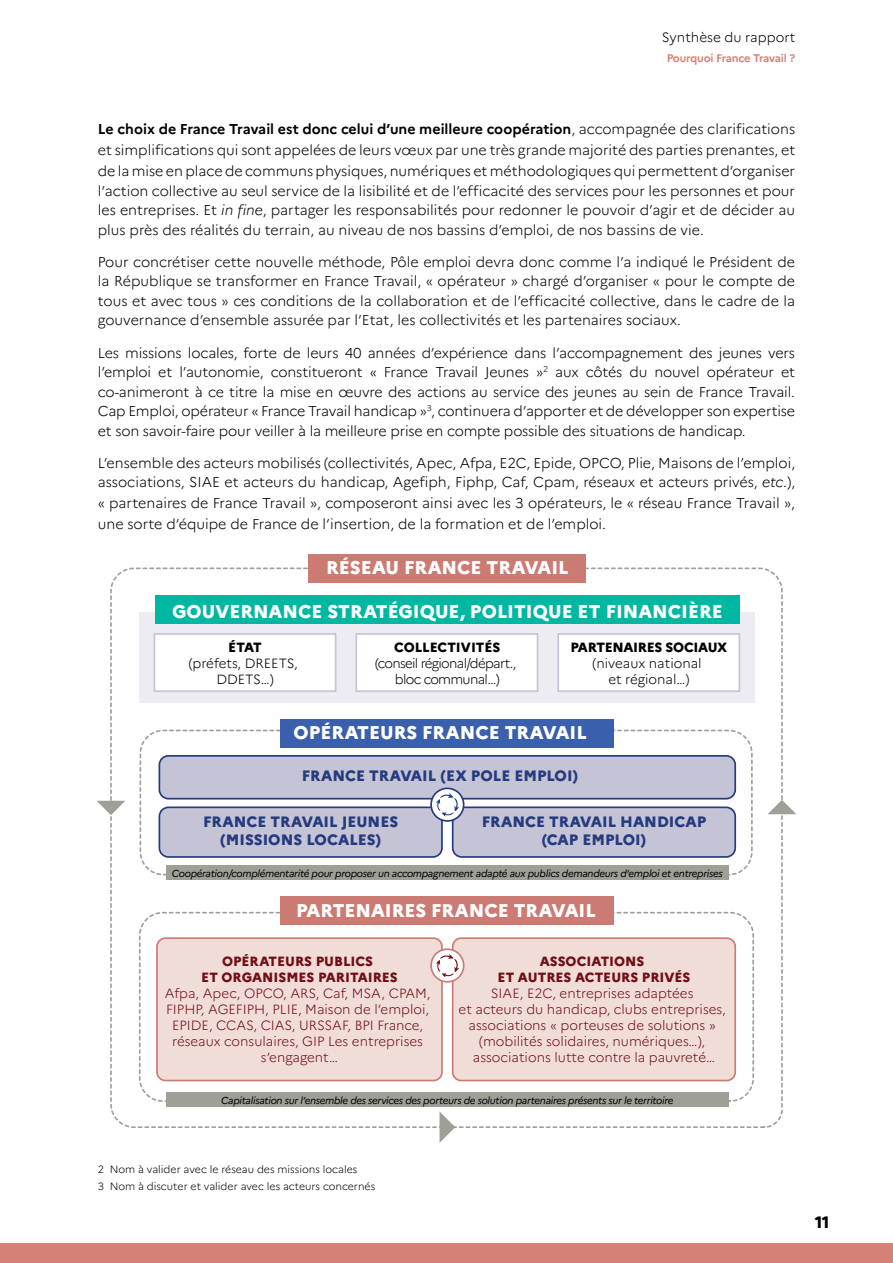
<style>
.page{position:relative;width:893px;height:1263px;background:#fff}
.page>*{position:absolute;margin:0;border:0;box-sizing:border-box;transform-origin:0 0}
.t1{font:800 18.45px "Marianne";color:#fff}
.t2{font:800 16.5px "Marianne";color:#000}
.t3{font:800 15px/18px "Marianne";color:#243b7d;text-align:center}
.t4{font:300 14.25px/19.5px "Marianne";color:#000;text-align:justify}
.t5{font:300 13.5px "Marianne";color:#000}
.t6{font:300 13.35px/16px "Marianne";color:#710f18;text-align:center}
.t7{font:800 13.35px/16px "Marianne";color:#710f18;text-align:center}
.t8{font:300 13.35px/16px "Marianne";letter-spacing:-.005em;color:#000;text-align:center}
.t9{font:300 13.35px/16px "Marianne";letter-spacing:-.05em;color:#000;text-align:center}
.t10{font:800 13.35px "Marianne";letter-spacing:-.02em;color:#000}
.t11{font:800 13.35px "Marianne";color:#000}
.t12{font:700 11.1px "Marianne";letter-spacing:-.025em;color:#d58178}
.t13{font:300 10.5px/17px "Marianne";color:#000}
.t14{font:italic 10.05px "Marianne";letter-spacing:-.03em;color:#000}
.s1{font-weight:700}
.s2{font-style:italic}
</style>
<div class="page">
<div style="left:0;top:1243px;width:893px;height:20px;background:#d58178"></div>
<svg style="left:109px;top:567px;width:675px;height:562px"></svg>
<div style="left:157px;top:938px;width:285px;height:142px;background:#f0ddd7;border-radius:8px"></div>
<div style="left:156px;top:937px;width:287px;height:144px;border:2px solid #cc7b73;border-radius:8px"></div>
<div style="left:309px;top:554px;width:277px;height:29px;background:#cc7b73"></div>
<div style="left:155px;top:595px;width:584px;height:29px;background:#00b8a2"></div>
<div style="left:280px;top:719px;width:334px;height:28px;background:#3a5fac"></div>
<div style="left:453px;top:807px;width:282px;height:50px;background:#c5c4d7;border-radius:9px"></div>
<div style="left:452px;top:806px;width:284px;height:52px;border:2px solid #243b7d;border-radius:9px"></div>
<div style="left:159px;top:807px;width:283px;height:50px;background:#c5c4d7;border-radius:9px"></div>
<div style="left:159px;top:806px;width:284px;height:52px;border:2px solid #243b7d;border-radius:9px"></div>
<div style="left:166px;top:866px;width:562px;height:14px;background:#9e9f96"></div>
<svg style="left:427px;top:784px;width:41px;height:38px"></svg>
<div style="left:280px;top:896px;width:334px;height:29px;background:#cc7b73"></div>
<div style="left:453px;top:938px;width:282px;height:142px;background:#f0ddd7;border-radius:8px"></div>
<div style="left:452px;top:937px;width:284px;height:144px;border:2px solid #cc7b73;border-radius:8px"></div>
<div style="left:558px;top:634px;width:181px;height:57px;background:#fff"></div>
<div style="left:557px;top:633px;width:183px;height:59px;border:2px solid #c5c4d7"></div>
<div style="left:154px;top:634px;width:182px;height:57px;background:#fff"></div>
<div style="left:154px;top:633px;width:182px;height:59px;border:2px solid #c5c4d7"></div>
<div style="left:356px;top:634px;width:181px;height:57px;background:#fff"></div>
<div style="left:355px;top:633px;width:183px;height:59px;border:2px solid #c5c4d7"></div>
<div style="left:166px;top:1092px;width:562px;height:14px;background:#9e9f96"></div>
<svg style="left:440px;top:1111px;width:15px;height:31px"></svg>
<svg style="left:767px;top:800px;width:29px;height:14px"></svg>
<svg style="left:97px;top:801px;width:28px;height:14px"></svg>
<svg style="left:430px;top:945px;width:35px;height:38px"></svg>
<p class="t5" style="left:662px;top:27px;width:135px">Synthèse du rapport</p>
<p class="t12" style="left:667px;top:50px;width:130px">Pourquoi France Travail ?</p>
<p class="t4" style="left:98px;top:117px;width:699px;line-height:21px"><span class="s1">Le choix de France Travail est donc celui d’une meilleure coopération</span>, accompagnée des clarifications et simplifications qui sont appelées de leurs vœux par une très grande majorité des parties prenantes, et de la mise en place de communs physiques, numériques et méthodologiques qui permettent d’organiser</p>
<p class="t4" style="left:98px;top:180px;width:699px">l’action collective au seul service de la lisibilité et de l’efficacité des services pour les personnes et pour les entreprises. Et <span class="s2">in fine</span>, partager les responsabilités pour redonner le pouvoir d’agir et de décider au plus près des réalités du terrain, au niveau de nos bassins d’emploi, de nos bassins de vie.</p>
<p class="t4" style="left:98px;top:251px;width:699px">Pour concrétiser cette nouvelle méthode, Pôle emploi devra donc comme l’a indiqué le Président de la République se transformer en France Travail, « opérateur » chargé d’organiser « pour le compte de tous et avec tous » ces conditions de la collaboration et de l’efficacité collective, dans le cadre de la gouvernance d’ensemble assurée par l’Etat, les collectivités et les partenaires sociaux.</p>
<p class="t4" style="left:98px;top:342px;width:699px">Les missions locales, forte de leurs 40 années d’expérience dans l’accompagnement des jeunes vers l’emploi et l’autonomie, constitueront « France Travail Jeunes »<sup>2</sup> aux côtés du nouvel opérateur et co-animeront à ce titre la mise en œuvre des actions au service des jeunes au sein de France Travail.<br>Cap Emploi, opérateur « France Travail handicap »<sup>3</sup>, continuera d’apporter et de développer son expertise et son savoir-faire pour veiller à la meilleure prise en compte possible des situations de handicap.</p>
<p class="t4" style="left:98px;top:452px;width:699px">L’ensemble des acteurs mobilisés (collectivités, Apec, Afpa, E2C, Epide, OPCO, Plie, Maisons de l’emploi, associations, SIAE et acteurs du handicap, Agefiph, Fiphp, Caf, Cpam, réseaux et acteurs privés, <span class="s2">etc</span>.),</p>
<p class="t4" style="left:98px;top:492px;width:699px;line-height:21px">« partenaires de France Travail », composeront ainsi avec les 3 opérateurs, le « réseau France Travail », une sorte d’équipe de France de l’insertion, de la formation et de l’emploi.</p>
<p class="t1" style="left:326px;top:553px;width:244px">RÉSEAU FRANCE TRAVAIL</p>
<p class="t1" style="left:172px;top:597px;width:552px">GOUVERNANCE STRATÉGIQUE, POLITIQUE ET FINANCIÈRE</p>
<p class="t10" style="left:228px;top:636px;width:35px">ÉTAT</p>
<p class="t8" style="left:189px;top:654px;width:110px">(préfets, DREETS,<br>DDETS…)</p>
<p class="t11" style="left:394px;top:636px;width:108px">COLLECTIVITÉS</p>
<p class="t9" style="left:375px;top:654px;width:143px">(conseil régional/départ., bloc communal…)</p>
<p class="t10" style="left:570px;top:636px;width:158px">PARTENAIRES SOCIAUX</p>
<p class="t8" style="left:593px;top:654px;width:111px">(niveaux national et régional…)</p>
<p class="t1" style="left:294px;top:718px;width:294px">OPÉRATEURS FRANCE TRAVAIL</p>
<p class="t3" style="left:302px;top:765px;width:278px">FRANCE TRAVAIL (EX POLE EMPLOI)</p>
<p class="t3" style="left:203px;top:811px;width:197px">FRANCE TRAVAIL JEUNES (MISSIONS LOCALES)</p>
<p class="t3" style="left:482px;top:811px;width:226px">FRANCE TRAVAIL HANDICAP (CAP EMPLOI)</p>
<p class="t14" style="left:172px;top:865px;width:553px">Coopération/complémentarité pour proposer un accompagnement adapté aux publics demandeurs d’emploi et entreprises</p>
<p class="t1" style="left:296px;top:896px;width:301px">PARTENAIRES FRANCE TRAVAIL</p>
<p class="t7" style="left:201px;top:952px;width:198px">OPÉRATEURS PUBLICS<br>ET ORGANISMES PARITAIRES</p>
<p class="t6" style="left:165px;top:984px;width:267px">Afpa, Apec, OPCO, ARS, Caf, MSA, CPAM, FIPHP, AGEFIPH, PLIE, Maison de l’emploi, EPIDE, CCAS, CIAS, URSSAF, BPI France, réseaux consulaires, GIP Les entreprises s’engagent…</p>
<p class="t7" style="left:497px;top:952px;width:195px">ASSOCIATIONS<br>ET AUTRES ACTEURS PRIVÉS</p>
<p class="t6" style="left:491px;top:984px;width:204px">SIAE, E2C, entreprises adaptées</p>
<p class="t6" style="left:459px;top:1000px;width:269px">et acteurs du handicap, clubs entreprises,</p>
<p class="t6" style="left:468px;top:1016px;width:238px">associations porteuses de solutions</p>
<p class="t6" style="left:479px;top:1032px;width:228px">(mobilités solidaires, numériques…),</p>
<p class="t6" style="left:473px;top:1048px;width:244px">associations lutte contre la pauvreté…</p>
<p class="t14" style="left:221px;top:1092px;width:454px">Capitalisation sur l’ensemble des services des porteurs de solution partenaires présents sur le territoire</p>
<p class="t13" style="left:98px;top:1159px;width:279px">2 Nom à valider avec le réseau des missions locales<br>3 Nom à discuter et valider avec les acteurs concernés</p>
<p class="t2" style="left:815px;top:1209px;width:16px">11</p>
</div>
